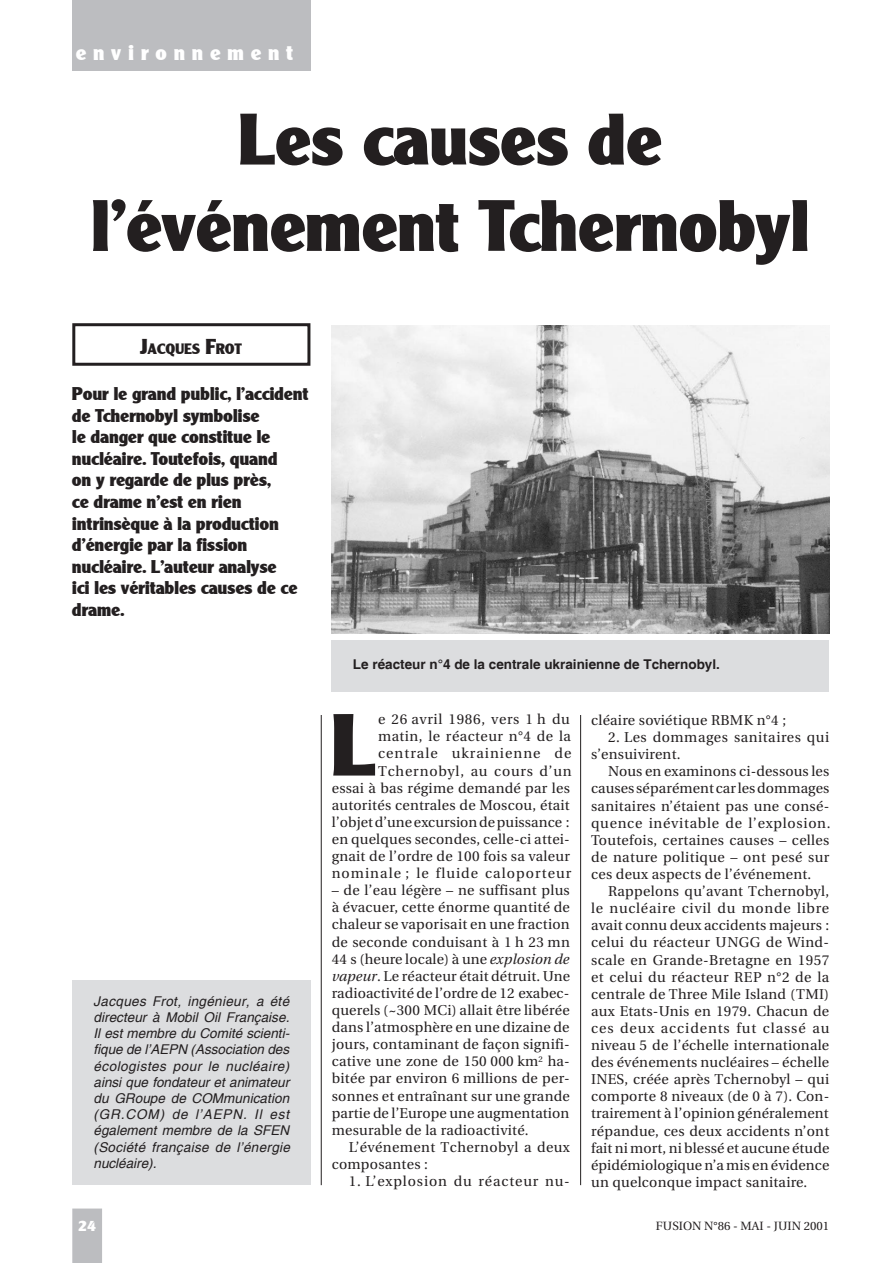
<style>
.page{position:relative;width:893px;height:1263px;background:#fff}
.page>*{position:absolute;margin:0;border:0;box-sizing:border-box;transform-origin:0 0}
.t1{font:87px "Clear Black DB Normal";color:#231f20}
.t2{font:72px/86.4px "Clear Black DB Normal";color:#231f20;text-align:center}
.t3{font:21px "Clear Black DB Normal";letter-spacing:.33em;color:#fff}
.t4{font:18px/21.6px "Clear Black DB Normal";color:#231f20}
.t5{font:15px "Clear Black DB Normal";color:#fff}
.t6{font:14.7px "Clear Black DB Normal";color:#231f20}
.t7{font:14.25px/17.1px "Utopia";letter-spacing:.02em;color:#231f20;text-align:justify}
.t8{font:14.25px/17.1px "Utopia";letter-spacing:.04em;color:#231f20}
.t9{font:14.25px "Utopia";letter-spacing:.065em;color:#231f20}
.t10{font:italic 13.5px/16.2px "Helvetica";letter-spacing:.025em;color:#231f20;text-align:justify}
.t11{font:700 13.5px "Helvetica";color:#231f20}
.t12{font:12px "Utopia";color:#231f20}
.s1{font-size:21px}
.s2{font-style:italic}
</style>
<div class="page">
<div style="left:72px;top:0;width:238px;height:71px;background:#bcbdc0"></div>
<hr style="left:321px;top:98px;width:1px;height:1087px;background:#231f20">
<hr style="left:580px;top:98px;width:1px;height:1087px;background:#231f20">
<div style="left:72px;top:1208px;width:30px;height:55px;background:#bcbdc0"></div>
<div style="left:300px;top:83px;width:346px;height:631px;background:#fff"></div>
<div style="left:72px;top:980px;width:238px;height:205px;background:#dcdddf"></div>
<div style="left:72px;top:323px;width:238px;height:43px;border:3px solid #231f20"></div>
<img style="left:332px;top:325px;width:497px;height:309px">
<div style="left:332px;top:640px;width:497px;height:51px;background:#dcdddf"></div>
<h3 class="t3" style="left:76px;top:40px;width:219px">environnement</h3>
<h2 class="t2" style="left:91px;top:96px;width:720px">Les causes de l’événement Tchernobyl</h2>
<p class="t6" style="left:140px;top:340px;width:103px"><span class="s1">J</span>ACQUES <span class="s1">F</span>ROT</p>
<p class="t4" style="left:72px;top:383px;width:238px">Pour le grand public, l’accident de Tchernobyl symbolise<br>le danger que constitue le nucléaire. Toutefois, quand<br>on y regarde de plus près,<br>ce drame n’est en rien intrinsèque à la production d’énergie par la fission nucléaire. L’auteur analyse<br>ici les véritables causes de ce drame.</p>
<p class="t10" style="left:94px;top:993px;width:198px">Jacques Frot, ingénieur, a été directeur à Mobil Oil Française.<br>Il est membre du Comité scienti&shy;fique de l’AEPN (Association des écologistes pour le nucléaire) ainsi que fondateur et animateur du GRoupe de COMmunication (GR.COM) de l’AEPN. Il est également membre de la SFEN (Société française de l’énergie nucléaire).</p>
<p class="t11" style="left:353px;top:656px;width:369px">Le réacteur n°4 de la centrale ukrainienne de Tchernobyl.</p>
<h1 class="t1" style="left:332px;top:695px;width:46px">L</h1>
<p class="t7" style="left:332px;top:711px;width:241px;text-align:right">e 26 avril 1986, vers 1 h du<br>matin, le réacteur n°4 de la centrale ukrainienne de<br>Tchernobyl, au cours d’un<br>essai à bas régime demandé par les autorités centrales de Moscou, était l’objet d’une excursion de puissance : en quelques secondes, celle-ci attei&shy;gnait de l’ordre de 100 fois sa valeur nominale ; le fluide caloporteur</p>
<p class="t7" style="left:332px;top:882px;width:240px">– de l’eau légère – ne suffisant plus à évacuer, cette énorme quantité de chaleur se vaporisait en une fraction de seconde conduisant à 1 h 23 mn 44 s (heure locale) à une <span class="s2">explosion de vapeur</span>. Le réacteur était détruit. Une radioactivité de l’ordre de 12 exabec&shy;querels (~300 MCi) allait être libérée dans l’atmosphère en une dizaine de jours, contaminant de façon signifi&shy;cative une zone de 150 000 km<sup>2</sup> ha&shy;bitée par environ 6 millions de per&shy;sonnes et entraînant sur une grande partie de l’Europe une augmentation mesurable de la radioactivité.</p>
<p class="t7" style="left:332px;top:1139px;width:240px;text-indent:17px">L’événement Tchernobyl a deux composantes :</p>
<p class="t9" style="left:349px;top:1173px;width:223px">1. L’explosion du réacteur nu-</p>
<p class="t7" style="left:591px;top:712px;width:196px">cléaire soviétique RBMK n°4 ;</p>
<p class="t8" style="left:591px;top:729px;width:240px;text-indent:17px">2. Les dommages sanitaires qui s’ensuivirent.</p>
<p class="t7" style="left:591px;top:763px;width:241px;text-indent:17px">Nous en examinons ci-dessous les causes séparément car les dommages sanitaires n’étaient pas une consé&shy;quence inévitable de l’explosion.<br>Toutefois, certaines causes – celles de nature politique – ont pesé sur ces deux aspects de l’événement.</p>
<p class="t7" style="left:591px;top:883px;width:240px;text-indent:17px">Rappelons qu’avant Tchernobyl, le nucléaire civil du monde libre avait connu deux accidents majeurs : celui du réacteur UNGG de Wind&shy;scale en Grande-Bretagne en 1957 et celui du réacteur REP n°2 de la centrale de Three Mile Island (TMI) aux Etats-Unis en 1979. Chacun de ces deux accidents fut classé au niveau 5 de l’échelle internationale des événements nucléaires – échelle INES, créée après Tchernobyl – qui comporte 8 niveaux (de 0 à 7). Con&shy;trairement à l’opinion généralement répandue, ces deux accidents n’ont fait ni mort, ni blessé et aucune étude épidémiologique n’a mis en évidence un quelconque impact sanitaire.</p>
<p class="t5" style="left:78px;top:1217px;width:19px">24</p>
<p class="t12" style="left:656px;top:1219px;width:175px">FUSION N°86 - MAI - JUIN 2001</p>
</div>
